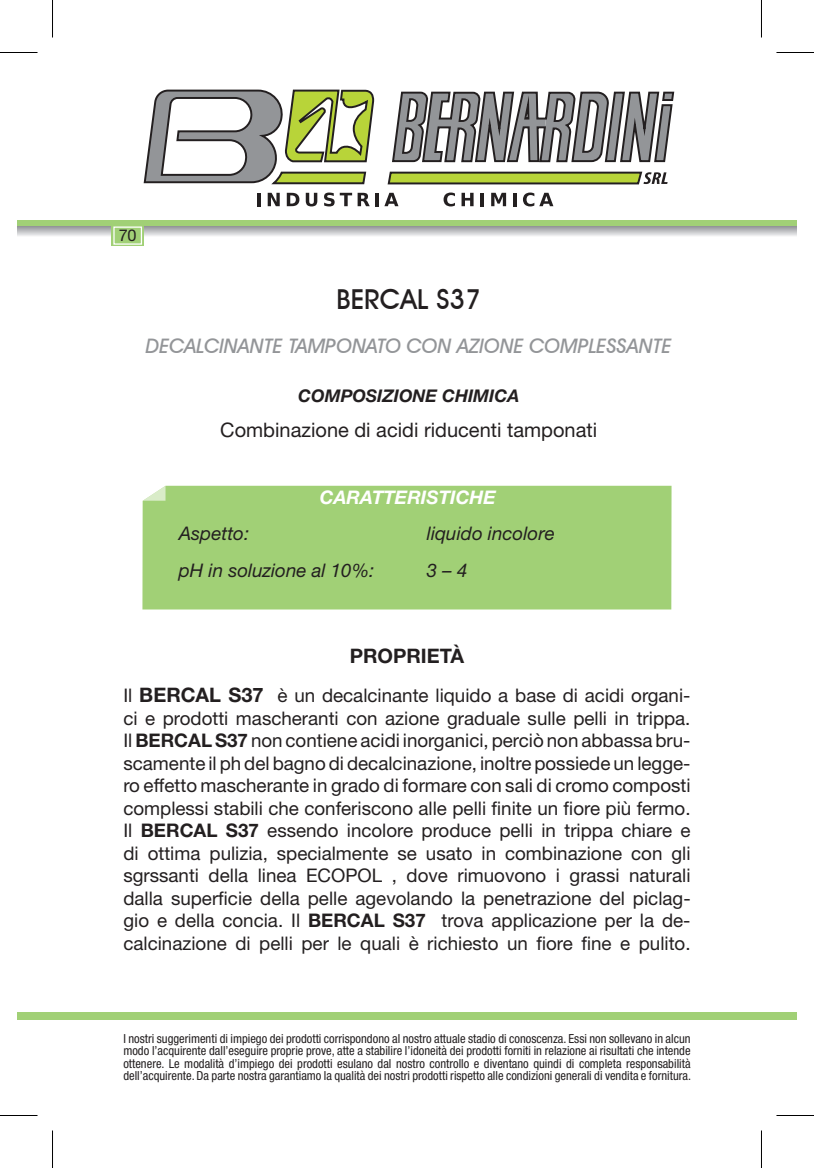
<style>
.page{position:relative;width:814px;height:1168px;background:#fff}
.page>*{position:absolute;margin:0;border:0;box-sizing:border-box;transform-origin:0 0}
.t1{font:500 27.5px "Avant Garde IT Cby BT";color:#231f20}
.t2{font:italic 500 20px "Avant Garde IT Cby BT";color:#939598}
.t3{font:20px "Helvetica Neue LT Std";color:#231f20}
.t4{font:700 20px "Helvetica Neue LT Std";color:#231f20}
.t5{font:18.75px/22.5px "Helvetica Neue LT Std";color:#231f20;text-align:justify}
.t6{font:italic 18.75px "Helvetica Neue LT Std";color:#231f20}
.t7{font:italic 700 18.75px "Helvetica Neue LT Std";color:#fff}
.t8{font:italic 700 17.5px "Helvetica Neue LT Std";color:#231f20}
.t9{font:16.25px "Helvetica Neue LT Std";color:#231f20}
.t10{font:condensed 12.5px/12.5px "Helvetica Neue LT Std";color:#231f20;text-align:justify}
.s1{font-weight:700;font-size:20px}
.s2{font-weight:700}
</style>
<div class="page">
<div style="left:761px;top:220px;width:36px;height:8px;background:#a1d076"></div>
<div style="left:17px;top:220px;width:744px;height:8px;background:#a1d076"></div>
<svg style="left:761px;top:226px;width:36px;height:10px"></svg>
<svg style="left:17px;top:226px;width:744px;height:10px"></svg>
<svg style="left:143px;top:91px;width:532px;height:93px"></svg>
<svg style="left:145px;top:89px;width:230px;height:96px"></svg>
<svg style="left:386px;top:171px;width:281px;height:14px"></svg>
<hr style="left:257px;top:193px;width:4px;height:13px;background:#231f20">
<svg style="left:268px;top:193px;width:12px;height:13px"></svg>
<svg style="left:287px;top:193px;width:12px;height:13px"></svg>
<svg style="left:306px;top:193px;width:11px;height:13px"></svg>
<svg style="left:324px;top:193px;width:10px;height:13px"></svg>
<svg style="left:340px;top:193px;width:30px;height:13px"></svg>
<hr style="left:375px;top:193px;width:4px;height:13px;background:#231f20">
<svg style="left:384px;top:193px;width:14px;height:13px"></svg>
<svg style="left:443px;top:193px;width:12px;height:13px"></svg>
<svg style="left:461px;top:193px;width:12px;height:13px"></svg>
<hr style="left:480px;top:193px;width:4px;height:13px;background:#231f20">
<svg style="left:491px;top:193px;width:15px;height:13px"></svg>
<svg style="left:513px;top:193px;width:3px;height:13px"></svg>
<svg style="left:523px;top:193px;width:30px;height:13px"></svg>
<div style="left:761px;top:1012px;width:36px;height:8px;background:#a1d076"></div>
<div style="left:17px;top:1012px;width:744px;height:8px;background:#a1d076"></div>
<div style="left:111px;top:225px;width:33px;height:21px;background:#a1d076"></div>
<div style="left:113px;top:226px;width:29px;height:19px;background:#a1d076;border:1px solid #fff"></div>
<div style="left:142px;top:486px;width:529px;height:124px;background:#a1d076"></div>
<svg style="left:143px;top:486px;width:22px;height:15px"></svg>
<hr style="left:0;top:52px;width:38px;height:1px;background:#000">
<hr style="left:776px;top:52px;width:38px;height:1px;background:#000">
<hr style="left:0;top:1115px;width:38px;height:1px;background:#000">
<hr style="left:776px;top:1115px;width:38px;height:1px;background:#000">
<hr style="left:52px;top:0;width:1px;height:38px;background:#000">
<hr style="left:52px;top:1130px;width:1px;height:38px;background:#000">
<hr style="left:761px;top:0;width:1px;height:38px;background:#000">
<hr style="left:761px;top:1130px;width:1px;height:38px;background:#000">
<p class="t9" style="left:119px;top:226px;width:19px">70</p>
<h1 class="t1" style="left:336px;top:283px;width:146px">BERCAL S37</h1>
<p class="t2" style="left:146px;top:334px;width:527px">DECALCINANTE TAMPONATO CON AZIONE COMPLESSANTE</p>
<p class="t8" style="left:298px;top:385px;width:223px">COMPOSIZIONE CHIMICA</p>
<p class="t3" style="left:220px;top:418px;width:378px">Combinazione di acidi riducenti tamponati</p>
<p class="t7" style="left:320px;top:485px;width:178px">CARATTERISTICHE</p>
<p class="t6" style="left:179px;top:522px;width:72px">Aspetto:</p>
<p class="t6" style="left:427px;top:522px;width:129px">liquido incolore</p>
<p class="t6" style="left:179px;top:559px;width:197px">pH in soluzione al 10%:</p>
<p class="t6" style="left:427px;top:559px;width:42px">3 – 4</p>
<p class="t4" style="left:350px;top:644px;width:116px">PROPRIETÀ</p>
<p class="t5" style="left:123px;top:684px;width:569px">Il <span class="s1">BERCAL S37</span> è un decalcinante liquido a base di acidi organi&shy;ci e prodotti mascheranti con azione graduale sulle pelli in trippa.<br>Il <span class="s2">BERCAL S37</span> non contiene acidi inorganici, perciò non abbassa bru&shy;scamente il ph del bagno di decalcinazione, inoltre possiede un legge&shy;ro effetto mascherante in grado di formare con sali di cromo composti complessi stabili che conferiscono alle pelli finite un fiore più fermo.<br>Il <span class="s2">BERCAL S37</span> essendo incolore produce pelli in trippa chiare e di ottima pulizia, specialmente se usato in combinazione con gli sgrssanti della linea ECOPOL , dove rimuovono i grassi naturali dalla superficie della pelle agevolando la penetrazione del piclag&shy;gio e della concia. Il <span class="s2">BERCAL S37</span> trova applicazione per la de&shy;calcinazione di pelli per le quali è richiesto un fiore fine e pulito.</p>
<p class="t10" style="left:123px;top:1032px;width:569px">I nostri suggerimenti di impiego dei prodotti corrispondono al nostro attuale stadio di conoscenza. Essi non sollevano in alcun modo l’acquirente dall’eseguire proprie prove, atte a stabilire l’idoneità dei prodotti forniti in relazione ai risultati che intende ottenere. Le modalità d’impiego dei prodotti esulano dal nostro controllo e diventano quindi di completa responsabilità dell’acquirente. Da parte nostra garantiamo la qualità dei nostri prodotti rispetto alle condizioni generali di vendita e fornitura.</p>
</div>
